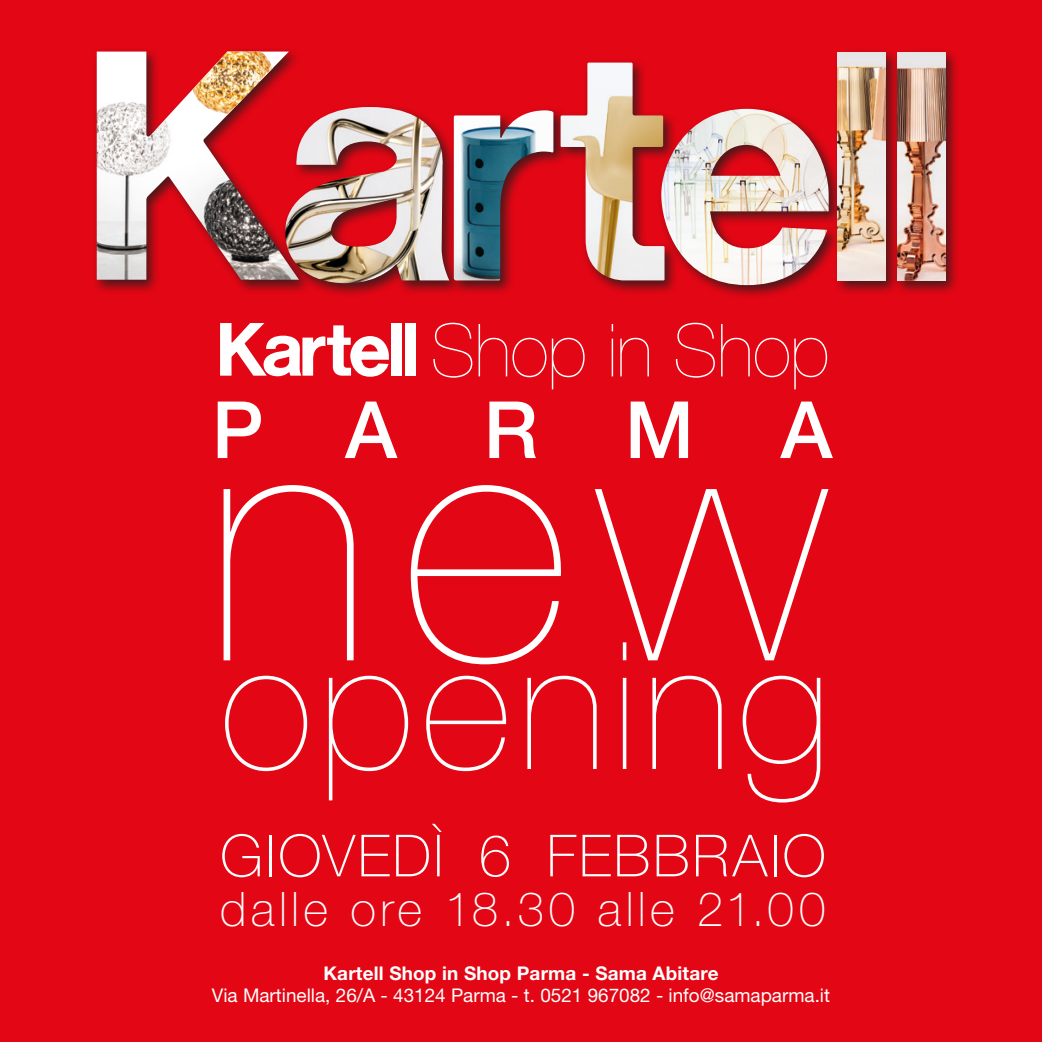
<style>
.page{position:relative;width:1042px;height:1042px;background:#e30614}
.page>*{position:absolute;margin:0;border:0;box-sizing:border-box;transform-origin:0 0}
.t1{font:200 333.2px "Helvetica Neue LT Std";color:#fff}
.t2{font:200 177.28px "Helvetica Neue LT Std";letter-spacing:.04em;color:#fff}
.t3{font:500 79.1px "Helvetica Neue LT Std";letter-spacing:1.12em;color:#fff}
.t4{font:200 73.5px "Helvetica Neue LT Std";letter-spacing:-.01em;color:#fff}
.t5{font:100 58.1px "Helvetica Neue LT Std";letter-spacing:.045em;color:#fff}
.t6{font:100 47.6px "Helvetica Neue LT Std";letter-spacing:.09em;color:#fff}
.t7{font:18.9px "Helvetica Neue LT Std";color:#fff}
.t8{font:700 18.9px "Helvetica Neue LT Std";letter-spacing:.01em;color:#fff}
</style>
<div class="page">
<div style="left:92px;top:47px;width:220px;height:247px;background:#1d1d1b;opacity:.75"></div>
<img style="left:97px;top:52px;width:202px;height:228px">
<div style="left:281px;top:102px;width:182px;height:196px;background:#1d1d1b;opacity:.75"></div>
<img style="left:283px;top:107px;width:166px;height:176px">
<div style="left:449px;top:106px;width:119px;height:189px;background:#1d1d1b;opacity:.75"></div>
<img style="left:454px;top:110px;width:99px;height:170px">
<div style="left:556px;top:58px;width:123px;height:237px;background:#1d1d1b;opacity:.75"></div>
<img style="left:560px;top:63px;width:105px;height:218px">
<div style="left:656px;top:104px;width:187px;height:195px;background:#1d1d1b;opacity:.75"></div>
<img style="left:661px;top:109px;width:167px;height:176px">
<div style="left:833px;top:48px;width:67px;height:247px;background:#1d1d1b;opacity:.75"></div>
<img style="left:838px;top:52px;width:47px;height:228px">
<div style="left:893px;top:48px;width:67px;height:247px;background:#1d1d1b;opacity:.75"></div>
<img style="left:897px;top:52px;width:48px;height:228px">
<img style="left:192px;top:52px;width:81px;height:62px">
<svg style="left:220px;top:323px;width:169px;height:54px"></svg>
<div style="left:391px;top:323px;width:11px;height:53px;background:#fff"></div>
<div style="left:405px;top:323px;width:11px;height:53px;background:#fff"></div>
<p class="t4" style="left:431px;top:308px;width:400px">Shop in Shop</p>
<p class="t3" style="left:212px;top:383px;width:622px">PARMA</p>
<p class="t1" style="left:205px;top:350px;width:622px">new</p>
<p class="t2" style="left:220px;top:604px;width:611px">opening</p>
<p class="t5" style="left:220px;top:822px;width:607px">GIOVEDÌ 6 FEBBRAIO</p>
<p class="t6" style="left:220px;top:882px;width:607px">dalle ore 18.30 alle 21.00</p>
<p class="t8" style="left:323px;top:961px;width:396px">Kartell Shop in Shop Parma - Sama Abitare</p>
<p class="t7" style="left:212px;top:984px;width:620px">Via Martinella, 26/A - 43124 Parma - t. 0521 967082 - info@samaparma.it</p>
</div>
